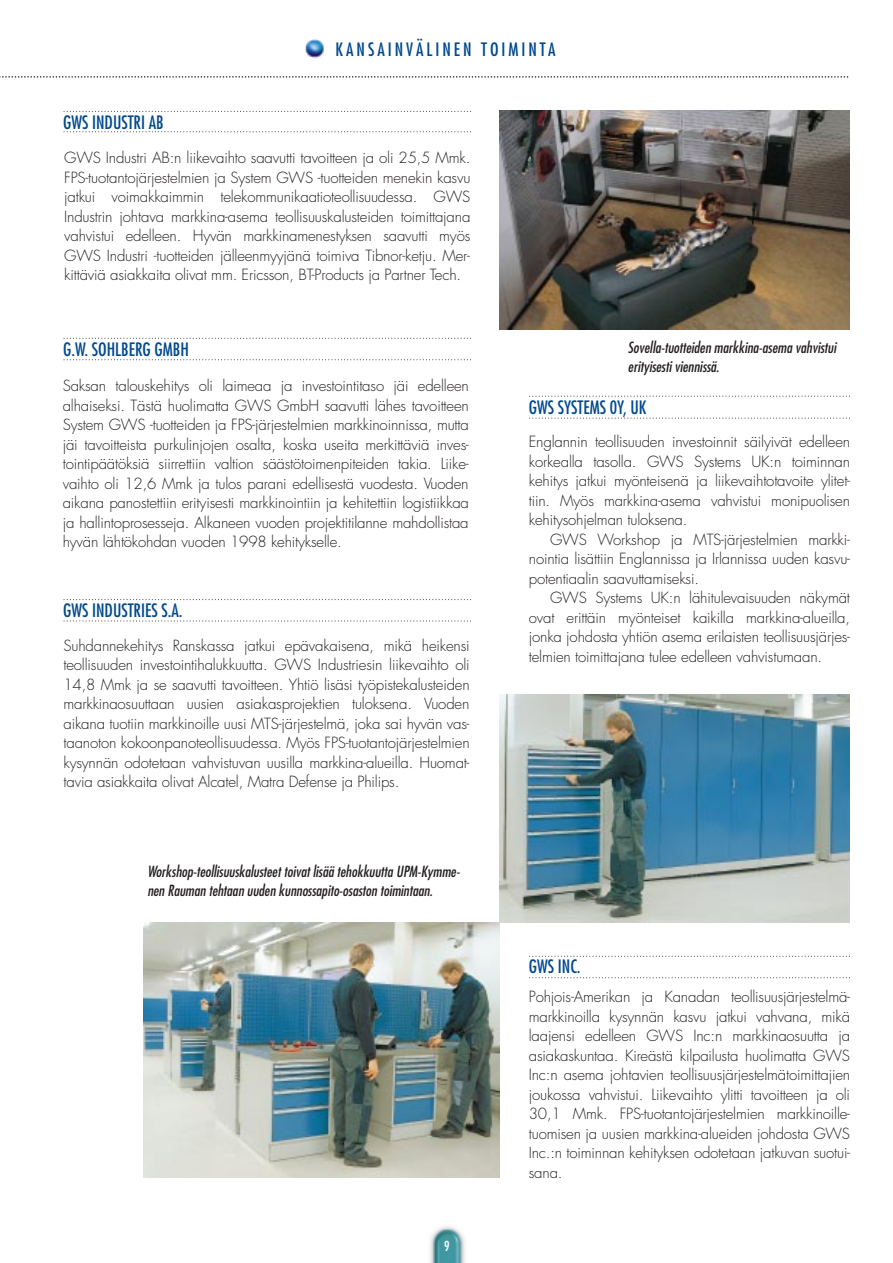
<style>
.page{position:relative;width:893px;height:1263px;background:#fff}
.page>*{position:absolute;margin:0;border:0;box-sizing:border-box;transform-origin:0 0}
.t1{font:condensed 18px "Futura";color:#01498e}
.t2{font:condensed 18px "Futura";letter-spacing:.165em;color:#01498e}
.t3{font:300 15px/19.5px "Futura";letter-spacing:-.01em;color:#231f20;text-align:justify}
.t4{font:italic condensed 15px/19.5px "Futura";color:#231f20}
.t5{font:condensed 13.5px "Futura";color:#fff}
</style>
<div class="page">
<svg style="left:0;top:76px;width:849px;height:2px"></svg>
<svg style="left:64px;top:111px;width:404px;height:1px"></svg>
<svg style="left:64px;top:131px;width:404px;height:1px"></svg>
<svg style="left:529px;top:396px;width:318px;height:1px"></svg>
<svg style="left:529px;top:418px;width:318px;height:1px"></svg>
<svg style="left:64px;top:338px;width:404px;height:1px"></svg>
<svg style="left:64px;top:359px;width:404px;height:1px"></svg>
<svg style="left:529px;top:956px;width:318px;height:1px"></svg>
<svg style="left:529px;top:977px;width:318px;height:1px"></svg>
<svg style="left:64px;top:599px;width:404px;height:1px"></svg>
<svg style="left:64px;top:621px;width:404px;height:1px"></svg>
<img style="left:500px;top:111px;width:349px;height:218px">
<img style="left:430px;top:1226px;width:35px;height:37px">
<img style="left:144px;top:923px;width:356px;height:255px">
<img style="left:305px;top:40px;width:19px;height:19px">
<img style="left:500px;top:694px;width:349px;height:228px">
<p class="t1" style="left:63px;top:114px;width:102px">GWS INDUSTRI AB</p>
<p class="t2" style="left:335px;top:41px;width:221px">KANSAINVÄLINEN TOIMINTA</p>
<p class="t3" style="left:64px;top:149px;width:408px">GWS Industri AB:n liikevaihto saavutti tavoitteen ja oli 25,5 Mmk.<br>FPS-tuotantojärjestelmien ja System GWS -tuotteiden menekin kasvu jatkui voimakkaimmin telekommunikaatioteollisuudessa. GWS Industrin johtava markkina-asema teollisuuskalusteiden toimittajana vahvistui edelleen. Hyvän markkinamenestyksen saavutti myös GWS Industri -tuotteiden jälleenmyyjänä toimiva Tibnor-ketju. Mer&shy;kittäviä asiakkaita olivat mm. Ericsson, BT-Products ja Partner Tech.</p>
<p class="t1" style="left:63px;top:341px;width:127px">G.W. SOHLBERG GMBH</p>
<p class="t3" style="left:63px;top:377px;width:408px">Saksan talouskehitys oli laimeaa ja investointitaso jäi edelleen alhaiseksi. Tästä huolimatta GWS GmbH saavutti lähes tavoitteen System GWS -tuotteiden ja FPS-järjestelmien markkinoinnissa, mutta jäi tavoitteista purkulinjojen osalta, koska useita merkittäviä inves&shy;tointipäätöksiä siirrettiin valtion säästötoimenpiteiden takia. Liike&shy;vaihto oli 12,6 Mmk ja tulos parani edellisestä vuodesta. Vuoden aikana panostettiin erityisesti markkinointiin ja kehitettiin logistiikkaa ja hallintoprosesseja. Alkaneen vuoden projektitilanne mahdollistaa hyvän lähtökohdan vuoden 1998 kehitykselle.</p>
<p class="t1" style="left:63px;top:602px;width:121px">GWS INDUSTRIES S.A.</p>
<p class="t3" style="left:63px;top:637px;width:407px">Suhdannekehitys Ranskassa jatkui epävakaisena, mikä heikensi teollisuuden investointihalukkuutta. GWS Industriesin liikevaihto oli 14,8 Mmk ja se saavutti tavoitteen. Yhtiö lisäsi työpistekalusteiden markkinaosuuttaan uusien asiakasprojektien tuloksena. Vuoden aikana tuotiin markkinoille uusi MTS-järjestelmä, joka sai hyvän vas&shy;taanoton kokoonpanoteollisuudessa. Myös FPS-tuotantojärjestelmien kysynnän odotetaan vahvistuvan uusilla markkina-alueilla. Huomat&shy;tavia asiakkaita olivat Alcatel, Matra Defense ja Philips.</p>
<p class="t4" style="left:147px;top:863px;width:316px">Workshop-teollisuuskalusteettoivatlisää tehokkuutta UPM-Kymme&shy;nen Rauman tehtaan uuden kunnossapito-osaston toimintaan.</p>
<p class="t5" style="left:444px;top:1240px;width:7px">9</p>
<p class="t4" style="left:628px;top:339px;width:212px">Sovella-tuotteiden markkina-asema vahvistui erityisestiviennissä.</p>
<p class="t1" style="left:529px;top:399px;width:119px">GWS SYSTEMS 0Y, UK</p>
<p class="t3" style="left:529px;top:433px;width:323px">Englannin teollisuuden investoinnit säilyivät edelleen korkealla tasolla. GWS Systems UK:n toiminnan kehitys jatkui myönteisenä ja liikevaihtotavoite ylitet&shy;tiin. Myös markkina-asema vahvistui monipuolisen kehitysohjelman tuloksena.</p>
<p class="t3" style="left:529px;top:531px;width:322px;text-indent:21px">GWS Workshop ja MTS-järjestelmien markki&shy;nointia lisättiin Englannissa ja Irlannissa uuden kasvu&shy;potentiaalin saavuttamiseksi.</p>
<p class="t3" style="left:529px;top:589px;width:323px;text-indent:21px">GWS Systems UK:n lähitulevaisuuden näkymät ovat erittäin myönteiset kaikilla markkina-alueilla, jonka johdosta yhtiön asema erilaisten teollisuusjärjes&shy;telmien toimittajana tulee edelleen vahvistumaan.</p>
<p class="t1" style="left:529px;top:958px;width:53px">GWS INC.</p>
<p class="t3" style="left:529px;top:988px;width:323px">Pohjois-Amerikan ja Kanadan teollisuusjärjestelmä&shy;markkinoilla kysynnän kasvu jatkui vahvana, mikä laajensi edelleen GWS Inc:n markkinaosuutta ja asiakaskuntaa. Kireästä kilpailusta huolimatta GWS Inc:n asema johtavien teollisuusjärjestelmätoimittajien joukossa vahvistui. Liikevaihto ylitti tavoitteen ja oli 30,1 Mmk. FPS-tuotantojärjestelmien markkinoille&shy;tuomisen ja uusien markkina-alueiden johdosta GWS Inc.:n toiminnan kehityksen odotetaan jatkuvan suotui&shy;sana.</p>
</div>
